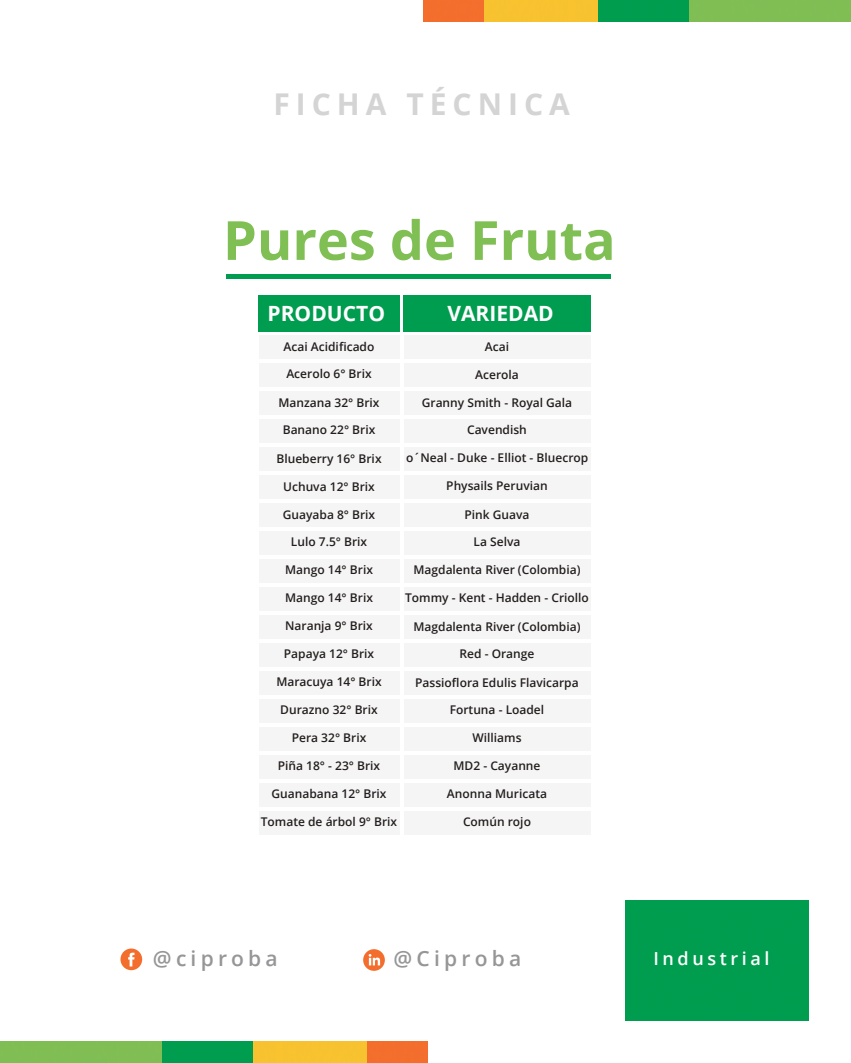
<style>
.page{position:relative;width:851px;height:1063px;background:#fff}
.page>*{position:absolute;margin:0;border:0;box-sizing:border-box;transform-origin:0 0}
.t1{font:700 54px "Open Sans";color:#7fbf54}
.t2{font:700 30px "Open Sans";letter-spacing:.2em;color:#d5d4d5}
.t3{font:700 21px "Open Sans";color:#fff}
.t4{font:600 21px "Open Sans";letter-spacing:.2em;color:#969698}
.t5{font:600 18px "Open Sans";letter-spacing:.2em;color:#fff}
.t6{font:600 12px "Open Sans";color:#241f1f}
</style>
<div class="page">
<div style="left:258px;top:296px;width:141px;height:35px;background:#009c4f"></div>
<div style="left:403px;top:296px;width:187px;height:35px;background:#009c4f"></div>
<img style="left:0;top:1042px;width:253px;height:21px">
<img style="left:367px;top:1042px;width:60px;height:21px">
<div style="left:253px;top:1042px;width:114px;height:21px;background:#f7c22f"></div>
<img style="left:597px;top:0;width:253px;height:21px">
<img style="left:424px;top:0;width:60px;height:21px">
<div style="left:484px;top:0;width:113px;height:21px;background:#f7c22f"></div>
<hr style="left:227px;top:275px;width:383px;height:4px;background:#009c4f">
<div style="left:625px;top:900px;width:183px;height:120px;background:#009d4f"></div>
<div style="left:258px;top:336px;width:141px;height:23px;background:#f6f5f5"></div>
<div style="left:258px;top:364px;width:141px;height:23px;background:#f6f5f5"></div>
<div style="left:258px;top:391px;width:141px;height:24px;background:#f6f5f5"></div>
<div style="left:258px;top:419px;width:141px;height:24px;background:#f6f5f5"></div>
<div style="left:258px;top:447px;width:141px;height:24px;background:#f6f5f5"></div>
<div style="left:258px;top:475px;width:141px;height:24px;background:#f6f5f5"></div>
<div style="left:258px;top:503px;width:141px;height:24px;background:#f6f5f5"></div>
<div style="left:258px;top:531px;width:141px;height:24px;background:#f6f5f5"></div>
<div style="left:258px;top:559px;width:141px;height:24px;background:#f6f5f5"></div>
<div style="left:258px;top:587px;width:141px;height:24px;background:#f6f5f5"></div>
<div style="left:258px;top:615px;width:141px;height:24px;background:#f6f5f5"></div>
<div style="left:258px;top:643px;width:141px;height:24px;background:#f6f5f5"></div>
<div style="left:258px;top:671px;width:141px;height:24px;background:#f6f5f5"></div>
<div style="left:258px;top:699px;width:141px;height:24px;background:#f6f5f5"></div>
<div style="left:258px;top:727px;width:141px;height:24px;background:#f6f5f5"></div>
<div style="left:258px;top:755px;width:141px;height:24px;background:#f6f5f5"></div>
<div style="left:258px;top:783px;width:141px;height:24px;background:#f6f5f5"></div>
<div style="left:258px;top:811px;width:141px;height:24px;background:#f6f5f5"></div>
<div style="left:403px;top:336px;width:187px;height:23px;background:#f6f5f5"></div>
<div style="left:403px;top:364px;width:187px;height:23px;background:#f6f5f5"></div>
<div style="left:403px;top:391px;width:187px;height:24px;background:#f6f5f5"></div>
<div style="left:403px;top:419px;width:187px;height:24px;background:#f6f5f5"></div>
<div style="left:403px;top:447px;width:187px;height:24px;background:#f6f5f5"></div>
<div style="left:403px;top:475px;width:187px;height:24px;background:#f6f5f5"></div>
<div style="left:403px;top:503px;width:187px;height:24px;background:#f6f5f5"></div>
<div style="left:403px;top:531px;width:187px;height:24px;background:#f6f5f5"></div>
<div style="left:403px;top:559px;width:187px;height:24px;background:#f6f5f5"></div>
<div style="left:403px;top:587px;width:187px;height:24px;background:#f6f5f5"></div>
<div style="left:403px;top:615px;width:187px;height:24px;background:#f6f5f5"></div>
<div style="left:403px;top:643px;width:187px;height:24px;background:#f6f5f5"></div>
<div style="left:403px;top:671px;width:187px;height:24px;background:#f6f5f5"></div>
<div style="left:403px;top:699px;width:187px;height:24px;background:#f6f5f5"></div>
<div style="left:403px;top:727px;width:187px;height:24px;background:#f6f5f5"></div>
<div style="left:403px;top:755px;width:187px;height:24px;background:#f6f5f5"></div>
<div style="left:403px;top:783px;width:187px;height:24px;background:#f6f5f5"></div>
<div style="left:403px;top:811px;width:187px;height:24px;background:#f6f5f5"></div>
<svg style="left:120px;top:949px;width:22px;height:21px"></svg>
<svg style="left:363px;top:949px;width:22px;height:22px"></svg>
<h2 class="t2" style="left:273px;top:83px;width:298px">FICHA TÉCNICA</h2>
<h1 class="t1" style="left:223px;top:202px;width:394px">Pures de Fruta</h1>
<h3 class="t3" style="left:267px;top:298px;width:119px">PRODUCTO</h3>
<h3 class="t3" style="left:447px;top:298px;width:108px">VARIEDAD</h3>
<p class="t6" style="left:283px;top:338px;width:92px">Acai Acidificado</p>
<p class="t6" style="left:286px;top:365px;width:87px">Acerolo 6° Brix</p>
<p class="t6" style="left:278px;top:395px;width:103px">Manzana 32° Brix</p>
<p class="t6" style="left:283px;top:422px;width:94px">Banano 22° Brix</p>
<p class="t6" style="left:276px;top:450px;width:107px">Blueberry 16° Brix</p>
<p class="t6" style="left:283px;top:479px;width:93px">Uchuva 12° Brix</p>
<p class="t6" style="left:283px;top:506px;width:94px">Guayaba 8° Brix</p>
<p class="t6" style="left:291px;top:533px;width:78px">Lulo 7.5° Brix</p>
<p class="t6" style="left:285px;top:561px;width:89px">Mango 14° Brix</p>
<p class="t6" style="left:285px;top:589px;width:89px">Mango 14° Brix</p>
<p class="t6" style="left:285px;top:617px;width:89px">Naranja 9° Brix</p>
<p class="t6" style="left:284px;top:646px;width:92px">Papaya 12° Brix</p>
<p class="t6" style="left:276px;top:673px;width:107px">Maracuya 14° Brix</p>
<p class="t6" style="left:280px;top:702px;width:99px">Durazno 32° Brix</p>
<p class="t6" style="left:292px;top:729px;width:76px">Pera 32° Brix</p>
<p class="t6" style="left:278px;top:757px;width:104px">Piña 18° - 23° Brix</p>
<p class="t6" style="left:271px;top:786px;width:117px">Guanabana 12° Brix</p>
<p class="t6" style="left:261px;top:813px;width:138px">Tomate de árbol 9° Brix</p>
<p class="t6" style="left:485px;top:338px;width:26px">Acai</p>
<p class="t6" style="left:475px;top:366px;width:45px">Acerola</p>
<p class="t6" style="left:421px;top:395px;width:152px">Granny Smith - Royal Gala</p>
<p class="t6" style="left:467px;top:422px;width:61px">Cavendish</p>
<p class="t6" style="left:406px;top:449px;width:184px">o´Neal - Duke - Elliot - Bluecrop</p>
<p class="t6" style="left:446px;top:478px;width:103px">Physails Peruvian</p>
<p class="t6" style="left:464px;top:506px;width:67px">Pink Guava</p>
<p class="t6" style="left:473px;top:533px;width:48px">La Selva</p>
<p class="t6" style="left:413px;top:561px;width:168px">Magdalenta River (Colombia)</p>
<p class="t6" style="left:405px;top:589px;width:185px">Tommy - Kent - Hadden - Criollo</p>
<p class="t6" style="left:413px;top:618px;width:168px">Magdalenta River (Colombia)</p>
<p class="t6" style="left:459px;top:646px;width:76px">Red - Orange</p>
<p class="t6" style="left:415px;top:674px;width:165px">Passioflora Edulis Flavicarpa</p>
<p class="t6" style="left:449px;top:702px;width:96px">Fortuna - Loadel</p>
<p class="t6" style="left:472px;top:729px;width:51px">Williams</p>
<p class="t6" style="left:453px;top:757px;width:88px">MD2 - Cayanne</p>
<p class="t6" style="left:447px;top:785px;width:101px">Anonna Muricata</p>
<p class="t6" style="left:463px;top:813px;width:69px">Común rojo</p>
<h3 class="t4" style="left:153px;top:944px;width:126px">@ciproba</h3>
<h3 class="t4" style="left:393px;top:944px;width:129px">@Ciproba</h3>
<h3 class="t5" style="left:653px;top:946px;width:118px">Industrial</h3>
</div>
